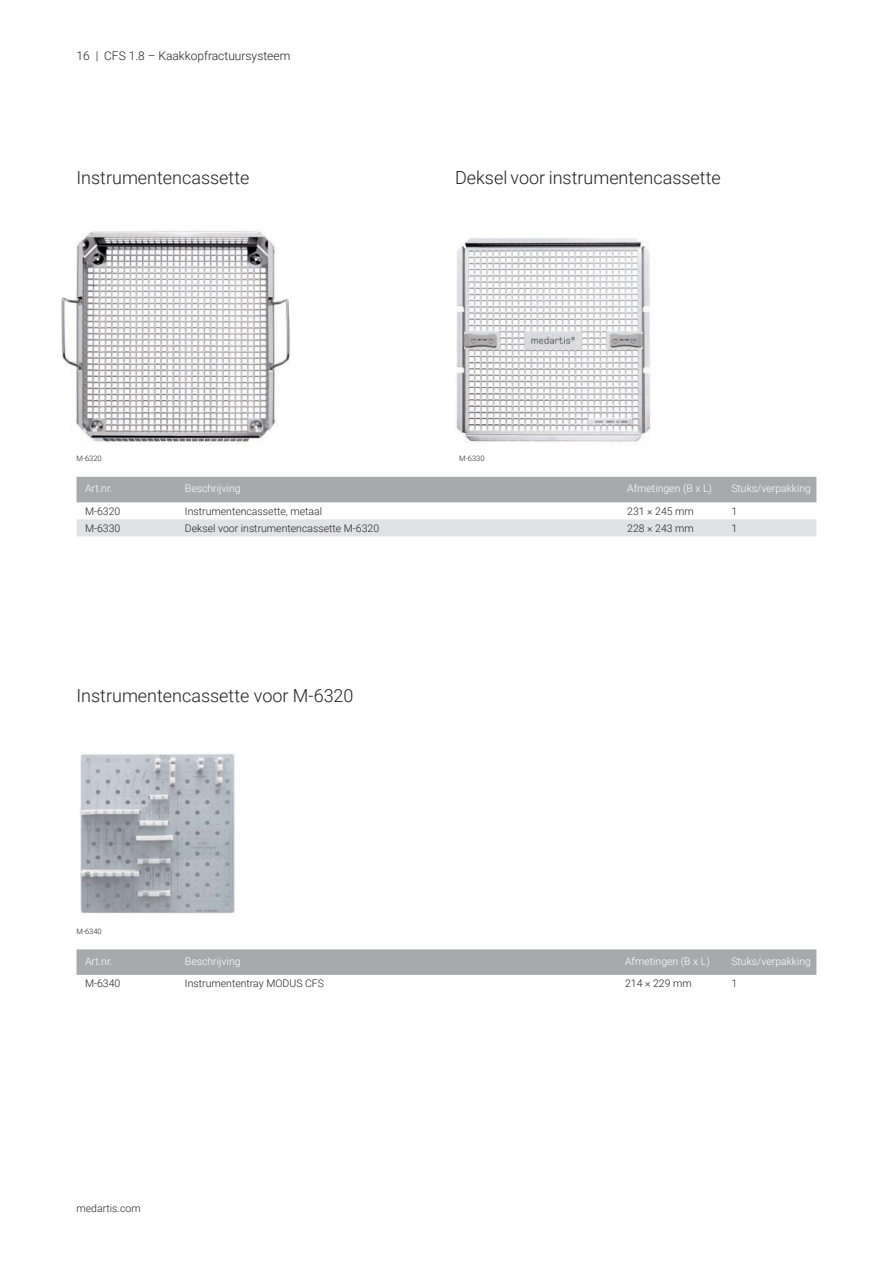
<style>
.page{position:relative;width:893px;height:1263px;background:#fff}
.page>*{position:absolute;margin:0;border:0;box-sizing:border-box;transform-origin:0 0}
._71_Highlight-Bullet{font:300 18px "Roboto";color:#231f20}
._30_Artikel{font:300 18px "Roboto";color:#231f20}
.t1{font:300 12px "Roboto";color:#231f20}
._22_Tabelle_ohne_Ras{font:300 10.5px "Roboto";color:#231f20}
.t2{font:300 10.5px "Roboto";color:#fff}
._31_Art_No{font:300 7.5px "Roboto";color:#231f20}
</style>
<div class="page">
<img style="left:60px;top:231px;width:230px;height:213px">
<img style="left:456px;top:238px;width:195px;height:206px">
<div style="left:77px;top:477px;width:739px;height:25px;background:#a8a9ad"></div>
<div style="left:77px;top:519px;width:739px;height:17px;background:#e1e2e4"></div>
<img style="left:80px;top:753px;width:156px;height:161px">
<svg style="left:77px;top:949px;width:739px;height:26px;background:#a9aaae"></svg>
<p class="t1" style="left:77px;top:47px;width:215px">16 | CFS 1.8 – Kaakkopfractuursysteem</p>
<p class="_71_Highlight-Bullet" style="left:77px;top:165px;width:174px">Instrumentencassette</p>
<p class="_71_Highlight-Bullet" style="left:455px;top:165px;width:267px">Deksel voor instrumentencassette</p>
<p class="_31_Art_No" style="left:77px;top:453px;width:27px">M-6320</p>
<p class="_31_Art_No" style="left:459px;top:453px;width:27px">M-6330</p>
<p class="t2" style="left:85px;top:481px;width:29px">Art.nr.</p>
<p class="t2" style="left:185px;top:481px;width:57px">Beschrijving</p>
<p class="t2" style="left:627px;top:481px;width:86px">Afmetingen (B x L)</p>
<p class="t2" style="left:731px;top:481px;width:81px">Stuks/verpakking</p>
<p class="_22_Tabelle_ohne_Ras" style="left:85px;top:504px;width:37px">M-6320</p>
<p class="_22_Tabelle_ohne_Ras" style="left:185px;top:504px;width:139px">Instrumentencassette, metaal</p>
<p class="_22_Tabelle_ohne_Ras" style="left:627px;top:504px;width:68px">231 × 245 mm</p>
<p class="_22_Tabelle_ohne_Ras" style="left:731px;top:504px;width:7px">1</p>
<p class="_22_Tabelle_ohne_Ras" style="left:85px;top:521px;width:37px">M-6330</p>
<p class="_22_Tabelle_ohne_Ras" style="left:185px;top:521px;width:196px">Deksel voor instrumentencassette M-6320</p>
<p class="_22_Tabelle_ohne_Ras" style="left:627px;top:521px;width:68px">228 × 243 mm</p>
<p class="_22_Tabelle_ohne_Ras" style="left:731px;top:521px;width:7px">1</p>
<p class="_30_Artikel" style="left:77px;top:683px;width:279px">Instrumentencassette voor M-6320</p>
<p class="_31_Art_No" style="left:77px;top:926px;width:27px">M-6340</p>
<p class="t2" style="left:85px;top:954px;width:29px">Art.nr.</p>
<p class="t2" style="left:185px;top:954px;width:57px">Beschrijving</p>
<p class="t2" style="left:625px;top:954px;width:86px">Afmetingen (B x L)</p>
<p class="t2" style="left:731px;top:954px;width:81px">Stuks/verpakking</p>
<p class="_22_Tabelle_ohne_Ras" style="left:85px;top:976px;width:37px">M-6340</p>
<p class="_22_Tabelle_ohne_Ras" style="left:185px;top:976px;width:141px">Instrumententray MODUS CFS</p>
<p class="_22_Tabelle_ohne_Ras" style="left:625px;top:976px;width:68px">214 × 229 mm</p>
<p class="_22_Tabelle_ohne_Ras" style="left:731px;top:976px;width:7px">1</p>
<p class="_22_Tabelle_ohne_Ras" style="left:77px;top:1201px;width:66px">medartis.com</p>
</div>
